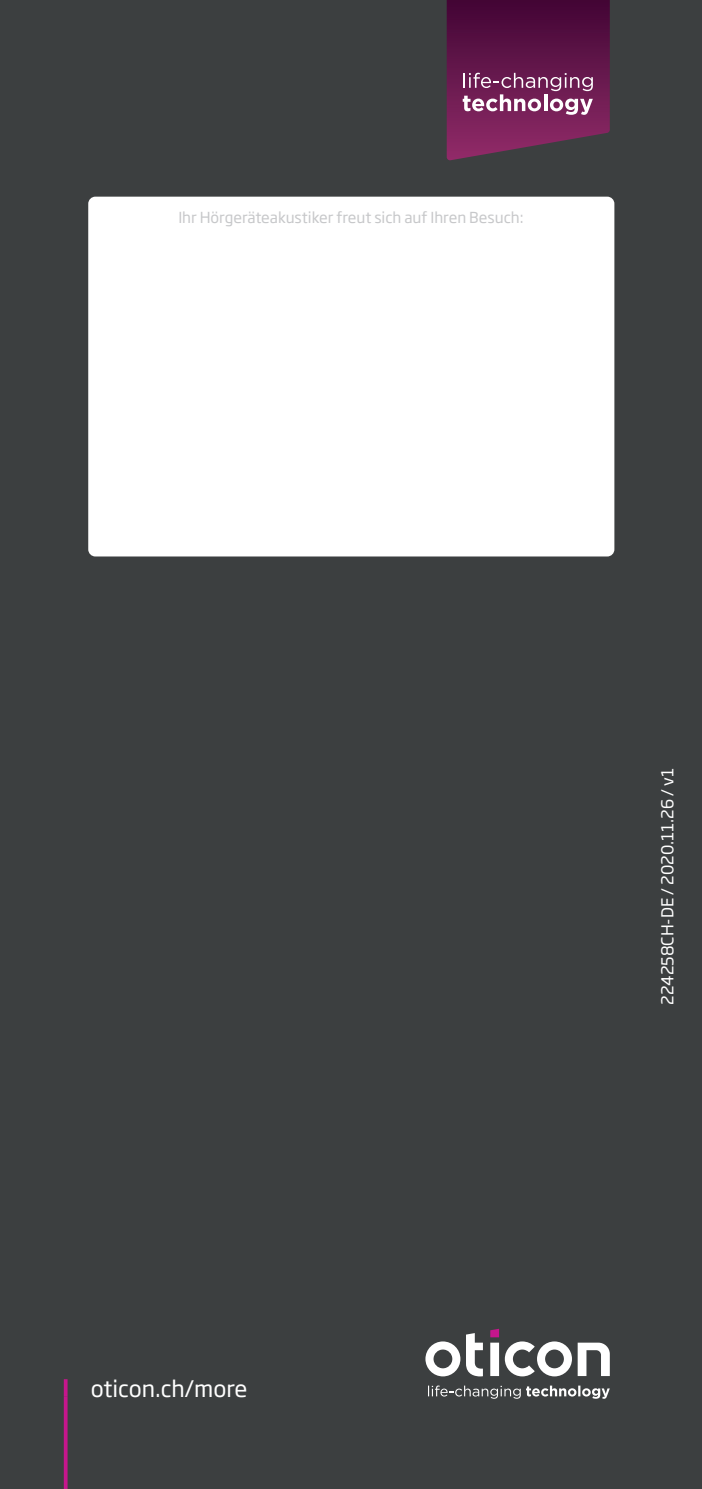
<style>
.page{position:relative;width:702px;height:1489px;background:#fff}
.page>*{position:absolute;margin:0;border:0;box-sizing:border-box;transform-origin:0 0}
.t1{font:22.5px "Soho Gothic Pro";color:#fff}
.t2{font:16.25px "Soho Gothic Pro";color:#fff}
.t3{font:15px "Soho Gothic Pro";color:#c7c8ca}
</style>
<div class="page">
<div style="left:0;top:0;width:702px;height:1488px;background:#3c3f40"></div>
<svg style="left:425px;top:1341px;width:35px;height:35px"></svg>
<svg style="left:466px;top:1333px;width:17px;height:43px"></svg>
<svg style="left:490px;top:1328px;width:9px;height:47px"></svg>
<svg style="left:505px;top:1341px;width:104px;height:35px"></svg>
<svg style="left:428px;top:1385px;width:92px;height:13px"></svg>
<svg style="left:526px;top:1385px;width:83px;height:13px"></svg>
<div style="left:88px;top:197px;width:526px;height:359px;background:#fff;border-radius:7px"></div>
<svg style="left:446px;top:0;width:163px;height:160px;background:#6a2755"></svg>
<svg style="left:64px;top:1379px;width:4px;height:17px"></svg>
<svg style="left:64px;top:1396px;width:4px;height:92px"></svg>
<p class="t3" style="left:178px;top:205px;width:347px">Ihr Hörgeräteakustiker freut sich auf Ihren Besuch:</p>
<h1 class="t1" style="left:91px;top:1370px;width:158px">oticon.ch/more</h1>
<p class="t2" style="left:655px;top:1005px;width:238px;rotate:-90deg">224258CH-DE / 2020.11.26 / v1</p>
</div>
